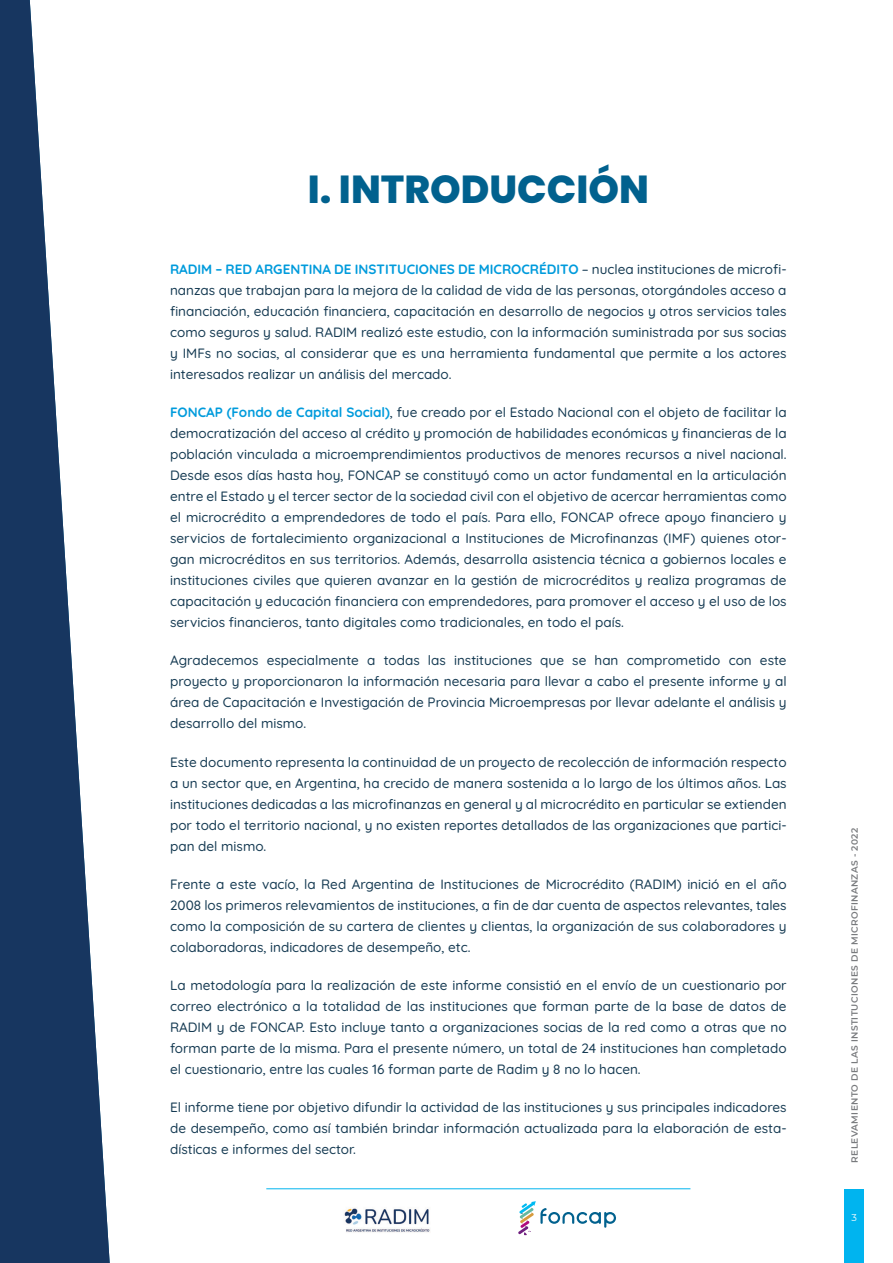
<style>
.page{position:relative;width:893px;height:1263px;background:#fff}
.page>*{position:absolute;margin:0;border:0;box-sizing:border-box;transform-origin:0 0}
.t1{font:800 39px "Poppins";color:#01618e}
.t2{font:500 13.5px/21px "Quicksand";color:#163b53;text-align:justify}
.t3{font:9.75px "Montserrat";color:#fff}
.t4{font:600 9px "Montserrat";letter-spacing:.04em;color:#787a7d}
.s1{font-weight:700;color:#009bdc}
</style>
<div class="page">
<div style="left:844px;top:1189px;width:20px;height:74px;background:#00b4ef"></div>
<svg style="left:518px;top:1201px;width:98px;height:34px"></svg>
<img style="left:344px;top:1208px;width:86px;height:25px">
<hr style="left:266px;top:1188px;width:424px;height:1px;background:#00b4ef">
<svg style="left:0;top:0;width:110px;height:1263px;fill:#173660"></svg>
<h1 class="t1" style="left:308px;top:166px;width:343px">I. INTRODUCCIÓN</h1>
<p class="t2" style="left:170px;top:258px;width:618px"><span class="s1">RADIM – RED ARGENTINA DE INSTITUCIONES DE MICROCRÉDITO</span> – nuclea instituciones de microfi&shy;nanzas que trabajan para la mejora de la calidad de vida de las personas, otorgándoles acceso a financiación, educación financiera, capacitación en desarrollo de negocios y otros servicios tales como seguros y salud. RADIM realizó este estudio, con la información suministrada por sus socias y IMFs no socias, al considerar que es una herramienta fundamental que permite a los actores interesados realizar un análisis del mercado.</p>
<p class="t2" style="left:170px;top:401px;width:618px"><span class="s1">FONCAP (Fondo de Capital Social)</span>, fue creado por el Estado Nacional con el objeto de facilitar la democratización del acceso al crédito y promoción de habilidades económicas y financieras de la población vinculada a microemprendimientos productivos de menores recursos a nivel nacional.<br>Desde esos días hasta hoy, FONCAP se constituyó como un actor fundamental en la articulación entre el Estado y el tercer sector de la sociedad civil con el objetivo de acercar herramientas como el microcrédito a emprendedores de todo el país. Para ello, FONCAP ofrece apoyo financiero y servicios de fortalecimiento organizacional a Instituciones de Microfinanzas (IMF) quienes otor&shy;gan microcréditos en sus territorios. Además, desarrolla asistencia técnica a gobiernos locales e instituciones civiles que quieren avanzar en la gestión de microcréditos y realiza programas de capacitación y educación financiera con emprendedores, para promover el acceso y el uso de los servicios financieros, tanto digitales como tradicionales, en todo el país.</p>
<p class="t2" style="left:170px;top:649px;width:618px">Agradecemos especialmente a todas las instituciones que se han comprometido con este proyecto y proporcionaron la información necesaria para llevar a cabo el presente informe y al área de Capacitación e Investigación de Provincia Microempresas por llevar adelante el análisis y desarrollo del mismo.</p>
<p class="t2" style="left:170px;top:750px;width:618px">Este documento representa la continuidad de un proyecto de recolección de información respecto a un sector que, en Argentina, ha crecido de manera sostenida a lo largo de los últimos años. Las instituciones dedicadas a las microfinanzas en general y al microcrédito en particular se extienden por todo el territorio nacional, y no existen reportes detallados de las organizaciones que partici&shy;pan del mismo.</p>
<p class="t2" style="left:170px;top:872px;width:618px">Frente a este vacío, la Red Argentina de Instituciones de Microcrédito (RADIM) inició en el año 2008 los primeros relevamientos de instituciones, a fin de dar cuenta de aspectos relevantes, tales como la composición de su cartera de clientes y clientas, la organización de sus colaboradores y colaboradoras, indicadores de desempeño, etc.</p>
<p class="t2" style="left:170px;top:973px;width:618px">La metodología para la realización de este informe consistió en el envío de un cuestionario por correo electrónico a la totalidad de las instituciones que forman parte de la base de datos de RADIM y de FONCAP. Esto incluye tanto a organizaciones socias de la red como a otras que no forman parte de la misma. Para el presente número, un total de 24 instituciones han completado el cuestionario, entre las cuales 16 forman parte de Radim y 8 no lo hacen.</p>
<p class="t2" style="left:170px;top:1095px;width:618px">El informe tiene por objetivo difundir la actividad de las instituciones y sus principales indicadores de desempeño, como así también brindar información actualizada para la elaboración de esta&shy;dísticas e informes del sector.</p>
<p class="t4" style="left:848px;top:1163px;width:336px;rotate:-90deg">RELEVAMIENTO DE LAS INSTITUCIONES DE MICROFINANZAS - 2022</p>
<p class="t3" style="left:851px;top:1211px;width:7px">3</p>
</div>
